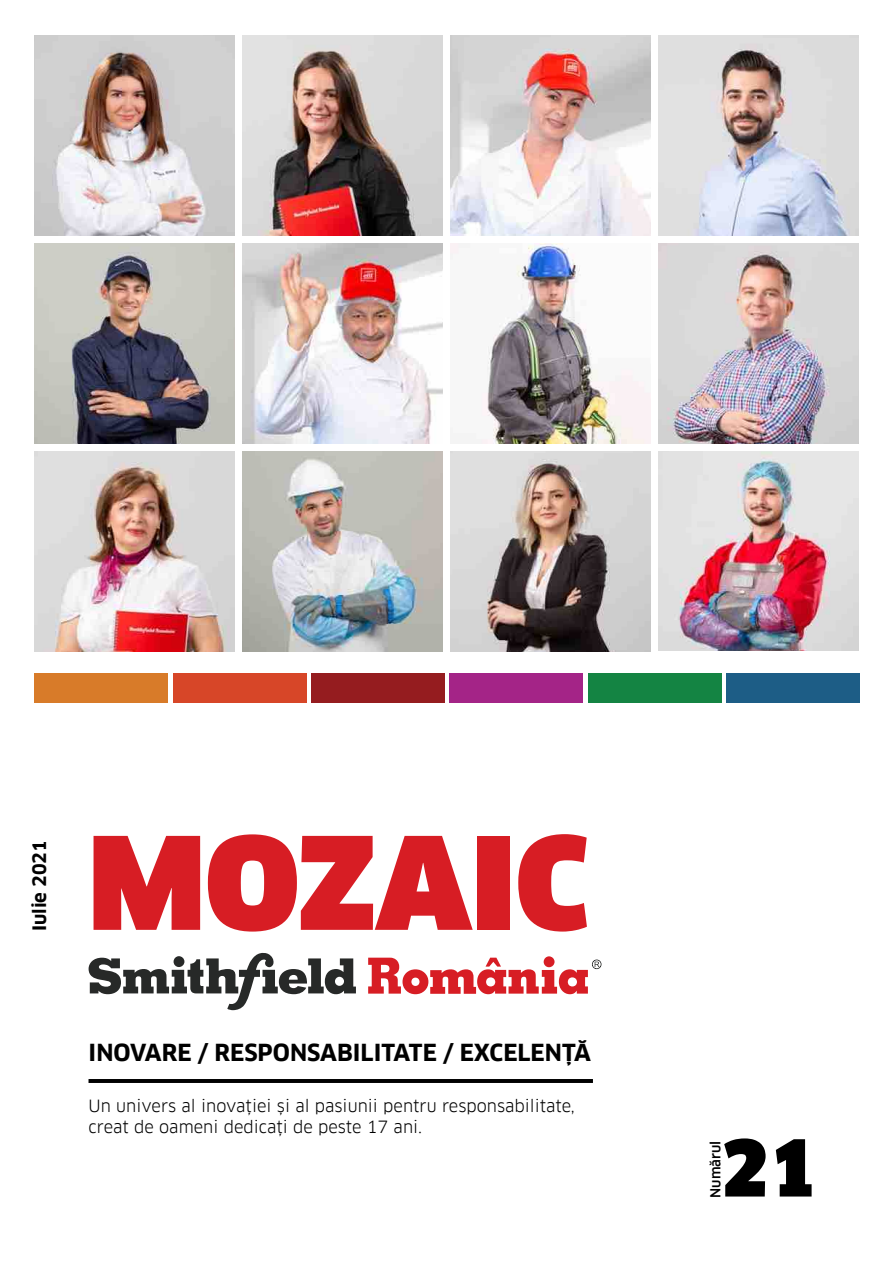
<style>
.page{position:relative;width:893px;height:1263px;background:#fff}
.page>*{position:absolute;margin:0;border:0;box-sizing:border-box;transform-origin:0 0}
.t1{font:900 125.25px "Clan Pro";color:#d71d24}
.t2{font:900 76.5px "Clan Pro";color:#000}
.t3{font:700 22.95px "Clan Pro";color:#000}
.t4{font:700 18.15px "Clan Pro";color:#000}
.t5{font:16.5px/21px "Clan Pro";color:#000}
.t6{font:500 13.5px "Clan Pro";color:#000}
</style>
<div class="page">
<svg style="left:89px;top:953px;width:267px;height:57px"></svg>
<svg style="left:368px;top:956px;width:233px;height:38px"></svg>
<img style="left:450px;top:35px;width:200px;height:200px">
<img style="left:450px;top:451px;width:200px;height:200px">
<img style="left:34px;top:451px;width:200px;height:200px">
<img style="left:34px;top:243px;width:200px;height:200px">
<img style="left:450px;top:243px;width:200px;height:200px">
<img style="left:242px;top:243px;width:200px;height:200px">
<img style="left:242px;top:451px;width:200px;height:200px">
<img style="left:658px;top:243px;width:200px;height:200px">
<img style="left:34px;top:35px;width:200px;height:200px">
<img style="left:658px;top:451px;width:200px;height:200px">
<hr style="left:89px;top:1079px;width:504px;height:4px;background:#000">
<img style="left:658px;top:35px;width:200px;height:200px">
<img style="left:242px;top:35px;width:200px;height:200px">
<div style="left:34px;top:673px;width:134px;height:30px;background:#d87b29"></div>
<div style="left:173px;top:673px;width:133px;height:30px;background:#d74628"></div>
<div style="left:311px;top:673px;width:134px;height:30px;background:#951c1f"></div>
<div style="left:449px;top:673px;width:134px;height:30px;background:#a42487"></div>
<div style="left:588px;top:673px;width:133px;height:30px;background:#148443"></div>
<div style="left:726px;top:673px;width:134px;height:30px;background:#1d5d86"></div>
<p class="t4" style="left:28px;top:931px;width:92px;rotate:-90deg">Iulie 2021</p>
<h1 class="t1" style="left:89px;top:806px;width:502px">MOZAIC</h1>
<h3 class="t3" style="left:89px;top:1039px;width:504px">INOVARE / RESPONSABILITATE / EXCELENȚĂ</h3>
<p class="t5" style="left:89px;top:1096px;width:488px">Un univers al inovației și al pasiunii pentru responsabilitate, creat de oameni dedicați de peste 17 ani.</p>
<p class="t6" style="left:707px;top:1198px;width:59px;rotate:-90deg">Numărul</p>
<h2 class="t2" style="left:721px;top:1121px;width:98px">21</h2>
</div>
